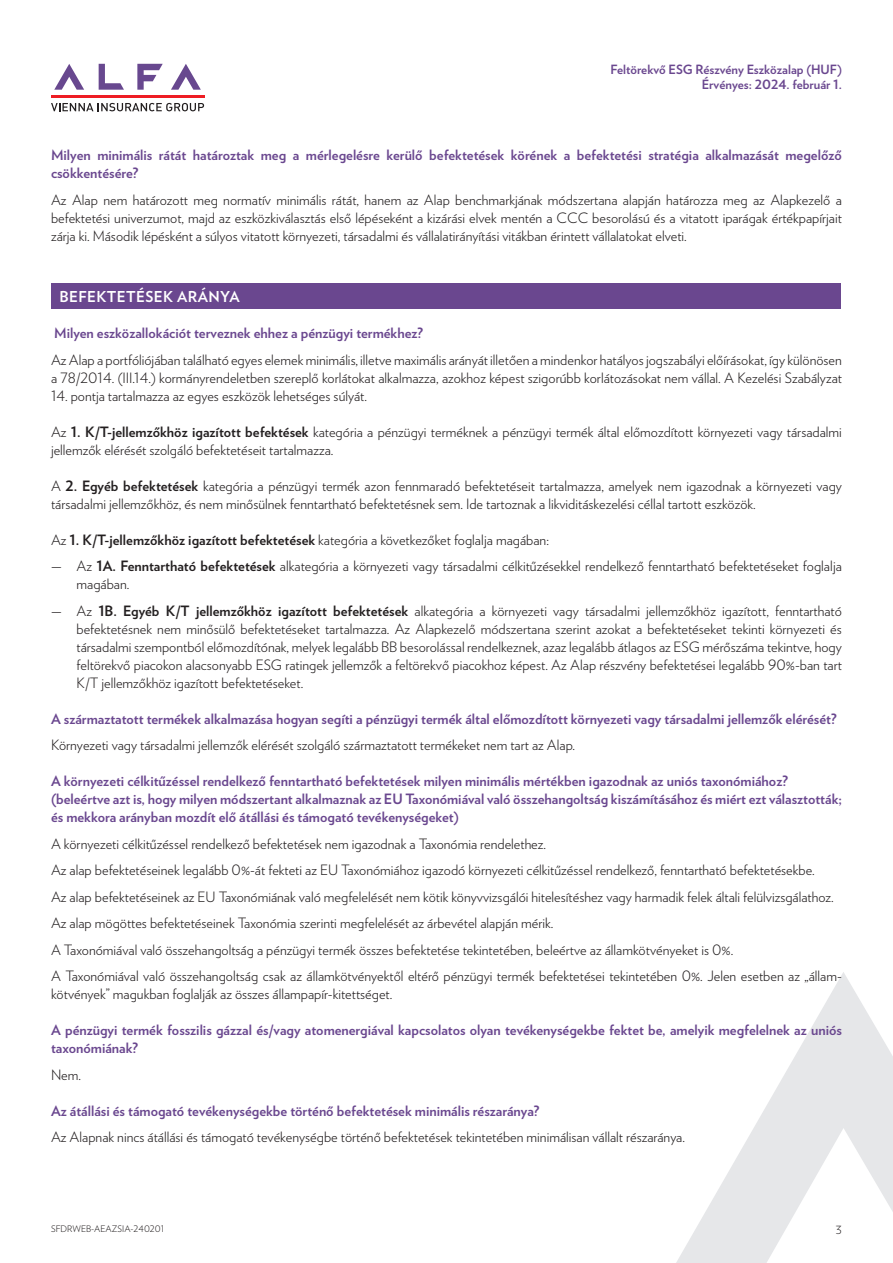
<style>
.page{position:relative;width:893px;height:1263px;background:#fff}
.page>*{position:absolute;margin:0;border:0;box-sizing:border-box;transform-origin:0 0}
.t1{font:700 15px "Verlag";letter-spacing:.025em;color:#fff}
.t2{font:300 14.25px/18px "Verlag";color:#231f20}
.t3{font:700 14.25px/18px "Verlag";color:#6a478f}
.t4{font:700 12.75px/15px "Verlag";color:#6a478f;text-align:right}
.t5{font:300 11.25px "Verlag";color:#231f20}
.t6{font:300 9px "Verlag";color:#231f20}
.s1{font-weight:700}
</style>
<div class="page">
<svg style="left:171px;top:64px;width:30px;height:26px"></svg>
<svg style="left:137px;top:64px;width:26px;height:26px"></svg>
<svg style="left:99px;top:64px;width:25px;height:26px"></svg>
<svg style="left:54px;top:64px;width:30px;height:26px"></svg>
<hr style="left:51px;top:95px;width:153px;height:3px;background:#ee1d23">
<svg style="left:51px;top:103px;width:153px;height:8px"></svg>
<svg style="left:676px;top:972px;width:217px;height:291px"></svg>
<div style="left:51px;top:283px;width:789px;height:25px;background:#6a478f"></div>
<p class="t4" style="left:611px;top:61px;width:233px">Feltörekvő ESG Részvény Eszközalap (HUF)<br>Érvényes: 2024. február 1.</p>
<p class="t3" style="left:51px;top:145px;width:792px">Milyen minimális rátát határoztak meg a mérlegelésre kerülő befektetések körének a befektetési stratégia alkalmazását megelőző csökkentésére?</p>
<p class="t2" style="left:51px;top:190px;width:792px;text-align:justify">Az Alap nem határozott meg normatív minimális rátát, hanem az Alap benchmarkjának módszertana alapján határozza meg az Alapkezelő a befektetési univerzumot, majd az eszközkiválasztás első lépéseként a kizárási elvek mentén a CCC besorolású és a vitatott iparágak értékpapírjait zárja ki. Második lépésként a súlyos vitatott környezeti, társadalmi és vállalatirányítási vitákban érintett vállalatokat elveti.</p>
<p class="t1" style="left:60px;top:284px;width:182px">BEFEKTETÉSEK ARÁNYA</p>
<p class="t3" style="left:54px;top:323px;width:371px">Milyen eszközallokációt terveznek ehhez a pénzügyi termékhez?</p>
<p class="t2" style="left:51px;top:350px;width:792px">Az Alap a portfóliójában található egyes elemek minimális, illetve maximális arányát illetően a mindenkor hatályos jogszabályi előírásokat, így különösen a 78/2014. (III.14.) kormányrendeletben szereplő korlátokat alkalmazza, azokhoz képest szigorúbb korlátozásokat nem vállal. A Kezelési Szabályzat</p>
<p class="t2" style="left:51px;top:386px;width:317px">14. pontja tartalmazza az egyes eszközök lehetséges súlyát.</p>
<p class="t2" style="left:51px;top:422px;width:792px">Az <span class="s1">1. K/T-jellemzőkhöz igazított befektések</span> kategória a pénzügyi terméknek a pénzügyi termék által előmozdított környezeti vagy társadalmi jellemzők elérését szolgáló befektetéseit tartalmazza.</p>
<p class="t2" style="left:51px;top:476px;width:792px">A <span class="s1">2. Egyéb befektetések</span> kategória a pénzügyi termék azon fennmaradó befektetéseit tartalmazza, amelyek nem igazodnak a környezeti vagy társadalmi jellemzőkhöz, és nem minősülnek fenntartható befektetésnek sem. Ide tartoznak a likviditáskezelési céllal tartott eszközök.</p>
<p class="t2" style="left:51px;top:530px;width:499px">Az <span class="s1">1. K/T-jellemzőkhöz igazított befektetések</span> kategória a következőket foglalja magában:</p>
<p class="t2" style="left:77px;top:556px;width:767px;text-indent:-26px">— Az <span class="s1">1A. Fenntartható befektetések</span> alkategória a környezeti vagy társadalmi célkitűzésekkel rendelkező fenntartható befektetéseket foglalja magában.</p>
<p class="t2" style="left:77px;top:601px;width:767px;text-align:justify;text-indent:-26px">— Az <span class="s1">1B. Egyéb K/T jellemzőkhöz igazított befektetések</span> alkategória a környezeti vagy társadalmi jellemzőkhöz igazított, fenntartható befektetésnek nem minősülő befektetéseket tartalmazza. Az Alapkezelő módszertana szerint azokat a befektetéseket tekinti környezeti és társadalmi szempontból előmozdítónak, melyek legalább BB besorolással rendelkeznek, azaz legalább átlagos az ESG mérőszáma tekintve, hogy feltörekvő piacokon alacsonyabb ESG ratingek jellemzők a feltörekvő piacokhoz képest. Az Alap részvény befektetései legalább 90%-ban tart K/T jellemzőkhöz igazított befektetéseket.</p>
<p class="t3" style="left:51px;top:709px;width:787px">A származtatott termékek alkalmazása hogyan segíti a pénzügyi termék által előmozdított környezeti vagy társadalmi jellemzők elérését?</p>
<p class="t2" style="left:51px;top:735px;width:525px">Környezeti vagy társadalmi jellemzők elérését szolgáló származtatott termékeket nem tart az Alap.</p>
<p class="t3" style="left:51px;top:771px;width:792px">A környezeti célkitűzéssel rendelkező fenntartható befektetések milyen minimális mértékben igazodnak az uniós taxonómiához? (beleértve azt is, hogy milyen módszertant alkalmaznak az EU Taxonómiával való összehangoltság kiszámításához és miért ezt választották; és mekkora arányban mozdít elő átállási és támogató tevékenységeket)</p>
<p class="t2" style="left:51px;top:830px;width:792px;line-height:26.5px">A környezeti célkitűzéssel rendelkező befektetések nem igazodnak a Taxonómia rendelethez.<br>Az alap befektetéseinek legalább 0%-át fekteti az EU Taxonómiához igazodó környezeti célkitűzéssel rendelkező, fenntartható befektetésekbe.<br>Az alap befektetéseinek az EU Taxonómiának való megfelelését nem kötik könyvvizsgálói hitelesítéshez vagy harmadik felek általi felülvizsgálathoz.<br>Az alap mögöttes befektetéseinek Taxonómia szerinti megfelelését az árbevétel alapján mérik.<br>A Taxonómiával való összehangoltság a pénzügyi termék összes befektetése tekintetében, beleértve az államkötvényeket is 0%.<br>A Taxonómiával való összehangoltság csak az államkötvényektől eltérő pénzügyi termék befektetései tekintetében 0%. Jelen esetben az „állam-</p>
<p class="t2" style="left:51px;top:984px;width:343px">kötvények” magukban foglalják az összes állampapír-kitettséget.</p>
<p class="t3" style="left:51px;top:1020px;width:792px">A pénzügyi termék fosszilis gázzal és/vagy atomenergiával kapcsolatos olyan tevékenységekbe fektet be, amelyik megfelelnek az uniós taxonómiának?</p>
<p class="t2" style="left:51px;top:1065px;width:32px">Nem.</p>
<p class="t3" style="left:51px;top:1101px;width:490px">Az átállási és támogató tevékenységekbe történő befektetések minimális részaránya?</p>
<p class="t2" style="left:51px;top:1127px;width:636px">Az Alapnak nincs átállási és támogató tevékenységbe történő befektetések tekintetében minimálisan vállalt részaránya.</p>
<p class="t6" style="left:51px;top:1222px;width:115px">SFDRWEB-AEAZSIA-240201</p>
<p class="t5" style="left:836px;top:1221px;width:8px">3</p>
</div>
